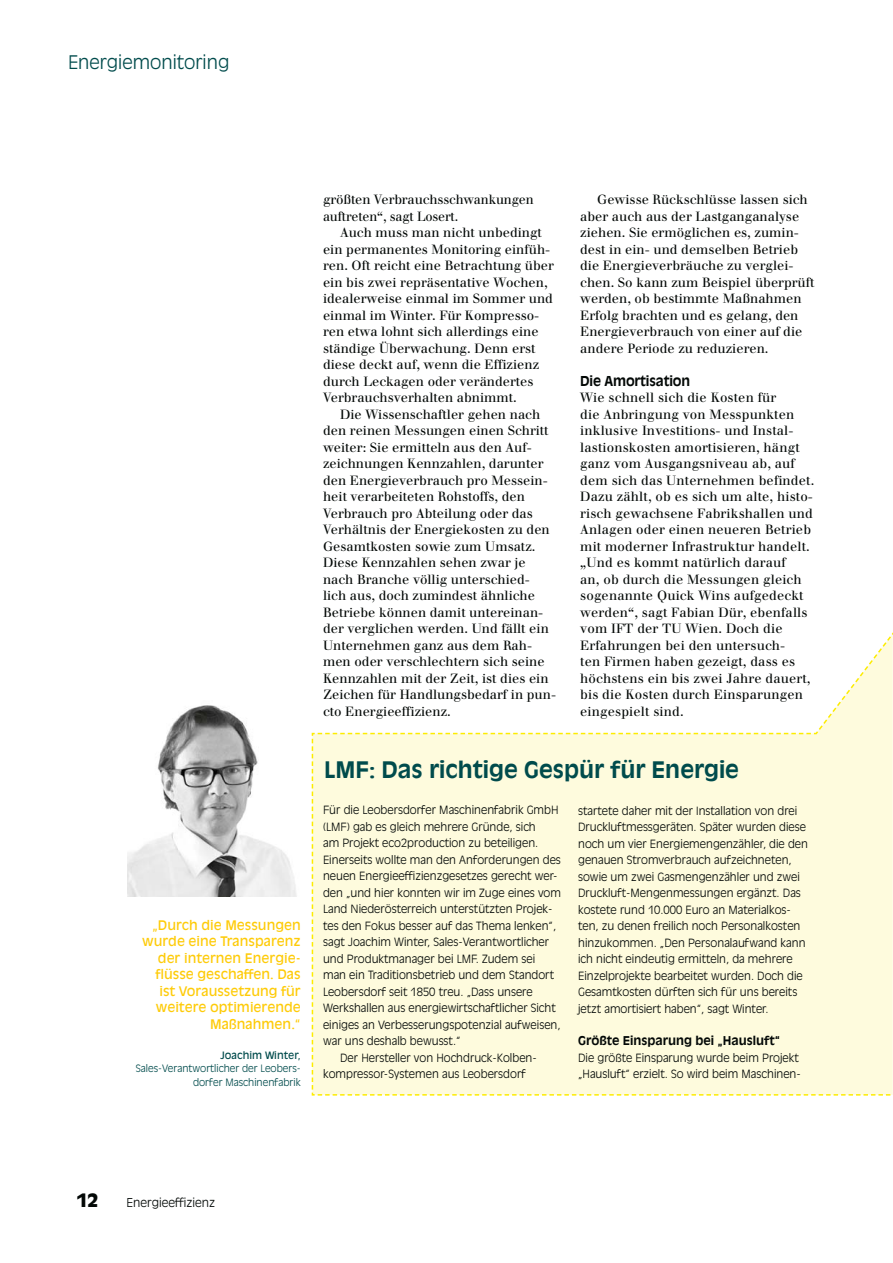
<style>
.page{position:relative;width:893px;height:1263px;background:#fff}
.page>*{position:absolute;margin:0;border:0;box-sizing:border-box;transform-origin:0 0}
.t1{font:700 22.5px "Antique Olive Std";color:#004b4c}
.t2{font:300 18.45px "Antique Olive Std";color:#004b4c}
.t3{font:900 18px "Antique Olive Std";color:#030806}
.t4{font:700 13.5px "Antique Olive Std";letter-spacing:-.01em;color:#030806}
.t5{font:13.05px/16.5px "Walbaum";color:#030806}
.t6{font:13.05px/16.5px "Antique Olive Std";color:#fecb08;text-align:right}
.t7{font:700 12px "Antique Olive Std";color:#030806}
.t8{font:300 12px "Antique Olive Std";color:#030806}
.t9{font:300 11.25px/16.5px "Antique Olive Std";color:#030806}
.t10{font:300 10.05px/13.5px "Antique Olive Std";color:#004b4c;text-align:right}
.t11{font:10.05px "Antique Olive Std";color:#004b4c}
</style>
<div class="page">
<svg style="left:311px;top:632px;width:582px;height:464px"></svg>
<img style="left:128px;top:705px;width:169px;height:192px">
<h2 class="t2" style="left:68px;top:55px;width:163px">Energiemonitoring</h2>
<p class="t6" style="left:142px;top:917px;width:160px">„Durch die Messungen wurde eine Transparenz der internen Energie&shy;flüsse geschaffen. Das ist Voraussetzung für weitere optimierende<br>Maßnahmen.“</p>
<p class="t11" style="left:220px;top:1051px;width:82px">Joachim Winter,</p>
<p class="t10" style="left:136px;top:1062px;width:166px">Sales-Verantwortlicher der Leobers&shy;dorfer Maschinenfabrik</p>
<p class="t5" style="left:323px;top:193px;width:212px">größten Verbrauchsschwankungen auftreten“, sagt Losert.</p>
<p class="t5" style="left:323px;top:226px;width:232px;text-indent:17px">Auch muss man nicht unbedingt ein permanentes Monitoring einfüh&shy;ren. Oft reicht eine Betrachtung über ein bis zwei repräsentative Wochen, idealerweise einmal im Sommer und einmal im Winter. Für Kompresso&shy;ren etwa lohnt sich allerdings eine ständige Überwachung. Denn erst diese deckt auf, wenn die Effizienz durch Leckagen oder verändertes Verbrauchsverhalten abnimmt.</p>
<p class="t5" style="left:323px;top:407px;width:235px;text-indent:17px">Die Wissenschaftler gehen nach den reinen Messungen einen Schritt weiter: Sie ermitteln aus den Auf&shy;zeichnungen Kennzahlen, darunter den Energieverbrauch pro Messein&shy;heit verarbeiteten Rohstoffs, den Verbrauch pro Abteilung oder das Verhältnis der Energiekosten zu den Gesamtkosten sowie zum Umsatz.<br>Diese Kennzahlen sehen zwar je nach Branche völlig unterschied&shy;lich aus, doch zumindest ähnliche Betriebe können damit untereinan&shy;der verglichen werden. Und fällt ein Unternehmen ganz aus dem Rah&shy;men oder verschlechtern sich seine Kennzahlen mit der Zeit, ist dies ein Zeichen für Handlungsbedarf in pun&shy;cto Energieeffizienz.</p>
<p class="t5" style="left:580px;top:193px;width:236px;text-indent:17px">Gewisse Rückschlüsse lassen sich aber auch aus der Lastganganalyse ziehen. Sie ermöglichen es, zumin&shy;dest in ein- und demselben Betrieb die Energieverbräuche zu verglei&shy;chen. So kann zum Beispiel überprüft werden, ob bestimmte Maßnahmen Erfolg brachten und es gelang, den Energieverbrauch von einer auf die andere Periode zu reduzieren.</p>
<p class="t4" style="left:580px;top:375px;width:112px">Die Amortisation</p>
<p class="t5" style="left:580px;top:391px;width:236px">Wie schnell sich die Kosten für<br>die Anbringung von Messpunkten inklusive Investitions- und Instal&shy;lastionskosten amortisieren, hängt ganz vom Ausgangsniveau ab, auf dem sich das Unternehmen befindet.<br>Dazu zählt, ob es sich um alte, histo&shy;risch gewachsene Fabrikshallen und Anlagen oder einen neueren Betrieb mit moderner Infrastruktur handelt. „Und es kommt natürlich darauf<br>an, ob durch die Messungen gleich sogenannte Quick Wins aufgedeckt werden“, sagt Fabian Dür, ebenfalls vom IFT der TU Wien. Doch die Erfahrungen bei den untersuch-<br>ten Firmen haben gezeigt, dass es höchstens ein bis zwei Jahre dauert, bis die Kosten durch Einsparungen eingespielt sind.</p>
<h1 class="t1" style="left:324px;top:760px;width:416px">LMF: Das richtige Gespür für Energie</h1>
<p class="t9" style="left:323px;top:803px;width:237px">Für die Leobersdorfer Maschinenfabrik GmbH</p>
<p class="t9" style="left:323px;top:819px;width:214px">(LMF) gab es gleich mehrere Gründe, sich</p>
<p class="t9" style="left:323px;top:836px;width:217px">am Projekt eco2production zu beteiligen.</p>
<p class="t9" style="left:323px;top:852px;width:239px">Einerseits wollte man den Anforderungen des</p>
<p class="t9" style="left:323px;top:869px;width:236px">neuen Energieeffizienzgesetzes gerecht wer-</p>
<p class="t9" style="left:323px;top:885px;width:240px">den „und hier konnten wir im Zuge eines vom</p>
<p class="t9" style="left:323px;top:901px;width:231px">Land Niederösterreich unterstützten Projek-</p>
<p class="t9" style="left:323px;top:918px;width:235px">tes den Fokus besser auf das Thema lenken“,</p>
<p class="t9" style="left:323px;top:934px;width:228px">sagt Joachim Winter, Sales-Verantwortlicher</p>
<p class="t9" style="left:323px;top:951px;width:214px">und Produktmanager bei LMF. Zudem sei</p>
<p class="t9" style="left:323px;top:967px;width:232px">man ein Traditionsbetrieb und dem Standort</p>
<p class="t9" style="left:323px;top:984px;width:211px">Leobersdorf seit 1850 treu. „Dass unsere</p>
<p class="t9" style="left:323px;top:1000px;width:234px">Werkshallen aus energiewirtschaftlicher Sicht</p>
<p class="t9" style="left:323px;top:1017px;width:239px">einiges an Verbesserungspotenzial aufweisen,</p>
<p class="t9" style="left:323px;top:1033px;width:139px">war uns deshalb bewusst.“</p>
<p class="t9" style="left:340px;top:1050px;width:198px">Der Hersteller von Hochdruck-Kolben-</p>
<p class="t9" style="left:323px;top:1066px;width:204px">kompressor-Systemen aus Leobersdorf</p>
<p class="t9" style="left:578px;top:803px;width:231px">startete daher mit der Installation von drei Druckluftmessgeräten. Später wurden diese noch um vier Energiemengenzähler, die den genauen Stromverbrauch aufzeichneten, sowie um zwei Gasmengenzähler und zwei Druckluft-Mengenmessungen ergänzt. Das kostete rund 10.000 Euro an Materialkos&shy;ten, zu denen freilich noch Personalkosten hinzukommen. „Den Personalaufwand kann ich nicht eindeutig ermitteln, da mehrere Einzelprojekte bearbeitet wurden. Doch die Gesamtkosten dürften sich für uns bereits jetzt amortisiert haben“, sagt Winter.</p>
<p class="t7" style="left:578px;top:1036px;width:203px">Größte Einsparung bei „Hausluft“</p>
<p class="t9" style="left:578px;top:1050px;width:224px">Die größte Einsparung wurde beim Projekt „Hausluft“ erzielt. So wird beim Maschinen-</p>
<h3 class="t3" style="left:77px;top:1190px;width:24px">12</h3>
<p class="t8" style="left:127px;top:1197px;width:90px">Energieeffizienz</p>
</div>
